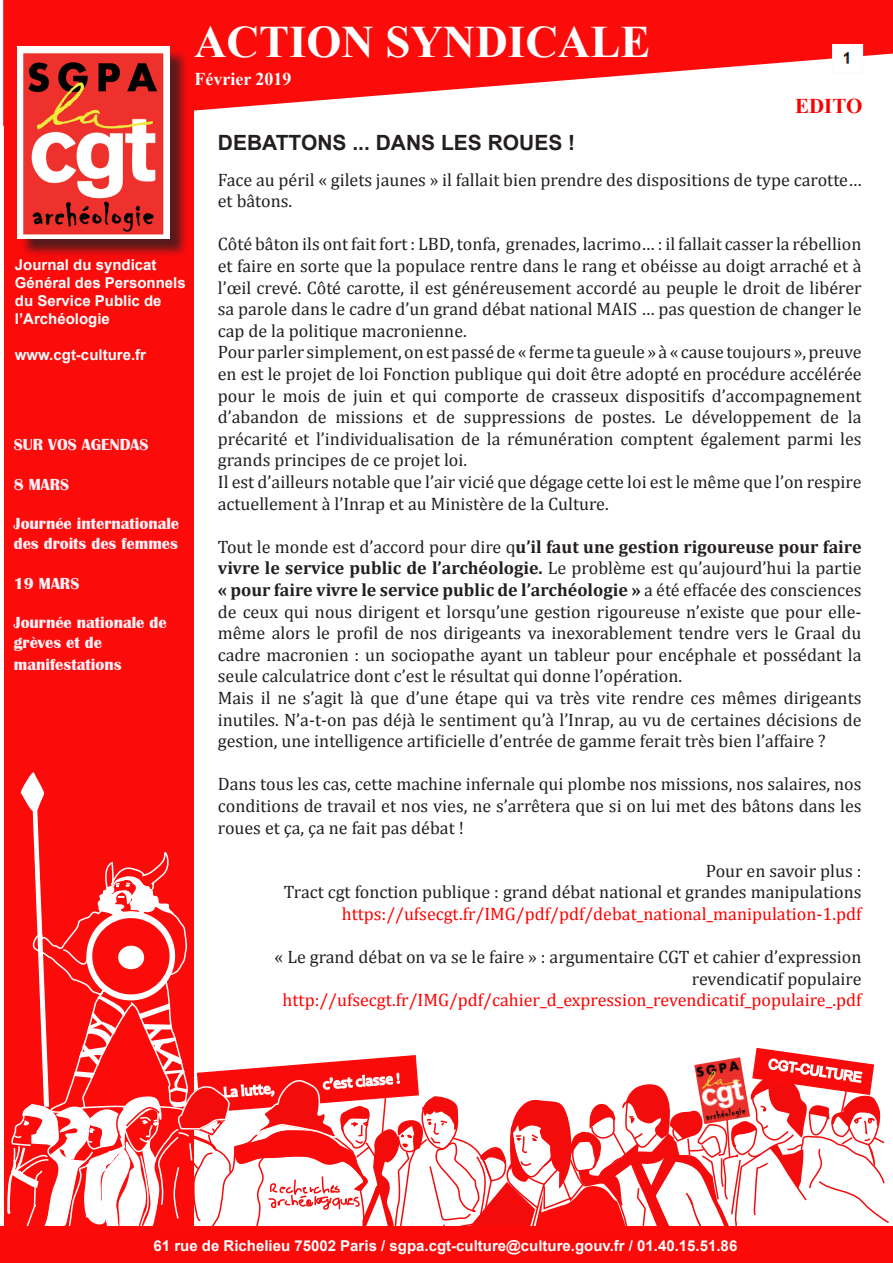
<style>
.page{position:relative;width:893px;height:1263px;background:#fff}
.page>*{position:absolute;margin:0;border:0;box-sizing:border-box;transform-origin:0 0}
.t1{font:700 45px "Times New Roman";color:#fff}
.t2{font:700 21px "Arial";color:#231f20}
.t3{font:700 21px "Times New Roman";color:#fc0000}
.t4{font:18px/21.6px "Cambria";color:#231f20;text-align:justify}
.t5{font:18px "Cambria";color:#f00}
.t6{font:700 18px "Times New Roman";color:#fff}
.t7{font:700 16.5px "Britannic";color:#fff1f7}
.t8{font:700 15px/18px "Arial";color:#fcffff}
.t9{font:700 15px "Arial";color:#fff}
.s1{font-weight:700}
</style>
<div class="page">
<div style="left:4px;top:0;width:190px;height:1263px;background:#fc0b0b"></div>
<svg style="left:3px;top:0;width:890px;height:126px;fill:#fc0b0b"></svg>
<svg style="left:7px;top:772px;width:882px;height:454px"></svg>
<div style="left:0;top:1226px;width:893px;height:37px;background:#fc0a0a"></div>
<div style="left:20px;top:49px;width:169px;height:208px;background:#231f20;opacity:.75"></div>
<img style="left:18px;top:47px;width:152px;height:191px">
<img style="left:835px;top:47px;width:25px;height:24px">
<p class="t8" style="left:15px;top:256px;width:143px">Journal du syndicat</p>
<p class="t8" style="left:15px;top:274px;width:172px">Général des Personnels du Service Public de l’Archéologie</p>
<p class="t8" style="left:15px;top:346px;width:133px">www.cgt-culture.fr</p>
<p class="t7" style="left:14px;top:435px;width:136px">SUR VOS AGENDAS</p>
<p class="t7" style="left:14px;top:475px;width:57px">8 MARS</p>
<p class="t7" style="left:14px;top:515px;width:167px">Journée internationale</p>
<p class="t7" style="left:14px;top:534px;width:166px">des droits des femmes</p>
<p class="t7" style="left:14px;top:574px;width:67px">19 MARS</p>
<p class="t7" style="left:14px;top:614px;width:154px">Journée nationale de</p>
<p class="t7" style="left:14px;top:633px;width:90px">grèves et de</p>
<p class="t7" style="left:14px;top:655px;width:109px">manifestations</p>
<p class="t1" style="left:194px;top:11px;width:458px">ACTION SYNDICALE</p>
<p class="t6" style="left:194px;top:67px;width:99px">Février 2019</p>
<p class="t2" style="left:218px;top:129px;width:359px">DEBATTONS ... DANS LES ROUES !</p>
<p class="t3" style="left:795px;top:92px;width:69px">EDITO</p>
<p class="t4" style="left:218px;top:168px;width:645px">Face au péril « gilets jaunes » il fallait bien prendre des dispositions de type carotte… et bâtons.</p>
<p class="t4" style="left:218px;top:233px;width:645px">Côté bâton ils ont fait fort : LBD, tonfa, grenades, lacrimo… : il fallait casser la rébellion et faire en sorte que la populace rentre dans le rang et obéisse au doigt arraché et à l’œil crevé. Côté carotte, il est généreusement accordé au peuple le droit de libérer sa parole dans le cadre d’un grand débat national MAIS … pas question de changer le cap de la politique macronienne.</p>
<p class="t4" style="left:218px;top:341px;width:645px">Pour parler simplement, on est passé de « ferme ta gueule » à « cause toujours », preuve en est le projet de loi Fonction publique qui doit être adopté en procédure accélérée pour le mois de juin et qui comporte de crasseux dispositifs d’accompagnement d’abandon de missions et de suppressions de postes. Le développement de la précarité et l’individualisation de la rémunération comptent également parmi les grands principes de ce projet loi.</p>
<p class="t4" style="left:218px;top:471px;width:645px">Il est d’ailleurs notable que l’air vicié que dégage cette loi est le même que l’on respire actuellement à l’Inrap et au Ministère de la Culture.</p>
<p class="t4" style="left:218px;top:536px;width:645px">Tout le monde est d’accord pour dire q<span class="s1">u’il faut une gestion rigoureuse pour faire vivre le service public de l’archéologie.</span> Le problème est qu’aujourd’hui la partie <span class="s1">« pour faire vivre le service public de l’archéologie »</span> a été effacée des consciences de ceux qui nous dirigent et lorsqu’une gestion rigoureuse n’existe que pour elle&shy;même alors le profil de nos dirigeants va inexorablement tendre vers le Graal du cadre macronien : un sociopathe ayant un tableur pour encéphale et possédant la seule calculatrice dont c’est le résultat qui donne l’opération.</p>
<p class="t4" style="left:218px;top:687px;width:645px">Mais il ne s’agit là que d’une étape qui va très vite rendre ces mêmes dirigeants inutiles. N’a-t-on pas déjà le sentiment qu’à l’Inrap, au vu de certaines décisions de gestion, une intelligence artificielle d’entrée de gamme ferait très bien l’affaire ?</p>
<p class="t4" style="left:218px;top:773px;width:645px">Dans tous les cas, cette machine infernale qui plombe nos missions, nos salaires, nos conditions de travail et nos vies, ne s’arrêtera que si on lui met des bâtons dans les roues et ça, ça ne fait pas débat !</p>
<p class="t4" style="left:706px;top:860px;width:157px">Pour en savoir plus :</p>
<p class="t4" style="left:284px;top:881px;width:579px">Tract cgt fonction publique : grand débat national et grandes manipulations</p>
<p class="t5" style="left:342px;top:903px;width:521px">https://ufsecgt.fr/IMG/pdf/pdf/debat_national_manipulation-1.pdf</p>
<p class="t4" style="left:275px;top:946px;width:588px;text-align:right">« Le grand débat on va se le faire » : argumentaire CGT et cahier d’expression revendicatif populaire</p>
<p class="t5" style="left:283px;top:990px;width:580px">http://ufsecgt.fr/IMG/pdf/cahier_d_expression_revendicatif_populaire_.pdf</p>
<p class="t9" style="left:154px;top:1236px;width:585px">61 rue de Richelieu 75002 Paris / sgpa.cgt-culture@culture.gouv.fr / 01.40.15.51.86</p>
</div>
